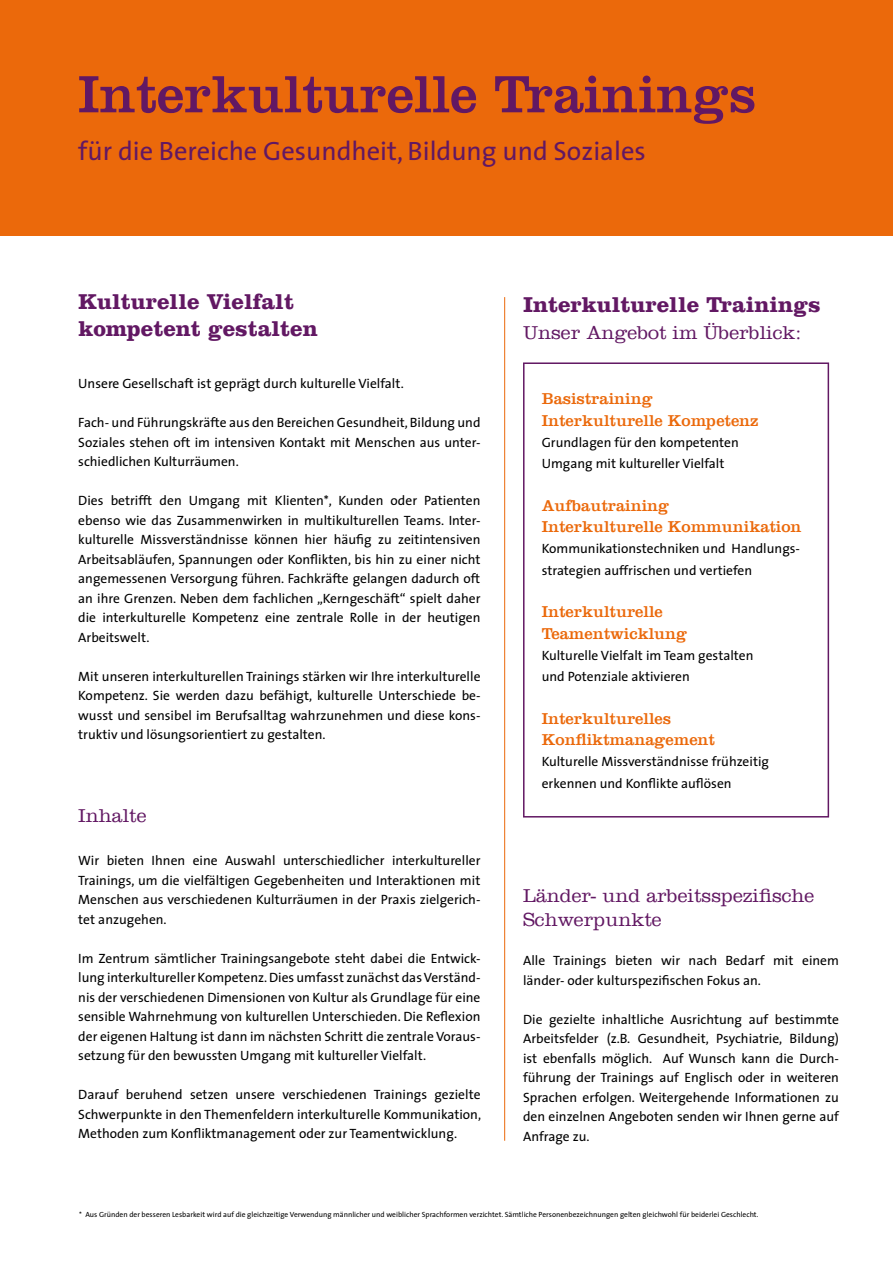
<style>
.page{position:relative;width:893px;height:1263px;background:#fff}
.page>*{position:absolute;margin:0;border:0;box-sizing:border-box;transform-origin:0 0}
.t1{font:54.45px "Clarendon LT";color:#621863}
.t2{font:26.55px "The Sans";color:#621863}
.t3{font:700 22.5px/27px "Clarendon LT";color:#621863}
.t4{font:300 19.5px/24px "Clarendon LT";color:#621863}
.t5{font:16.5px/21.3px "Clarendon LT";color:#eb690b}
.t6{font:13.5px/19.5px "The Sans";color:#000;text-align:justify}
.t7{font:7.5px "The Sans";color:#000}
</style>
<div class="page">
<div style="left:523px;top:362px;width:306px;height:455px;border:2px solid #621863"></div>
<div style="left:0;top:0;width:893px;height:235px;background:#eb690b"></div>
<hr style="left:504px;top:297px;width:1px;height:844px;background:#eb690b">
<h1 class="t1" style="left:78px;top:62px;width:679px">Interkulturelle Trainings</h1>
<h2 class="t2" style="left:78px;top:129px;width:569px">für die Bereiche Gesundheit, Bildung und Soziales</h2>
<h3 class="t3" style="left:78px;top:288px;width:241px">Kulturelle Vielfalt kompetent gestalten</h3>
<p class="t6" style="left:78px;top:374px;width:327px">Unsere Gesellschaft ist geprägt durch kulturelle Vielfalt.</p>
<p class="t6" style="left:78px;top:413px;width:404px">Fach- und Führungskräfte aus den Bereichen Gesundheit, Bildung und Soziales stehen oft im intensiven Kontakt mit Menschen aus unter&shy;schiedlichen Kulturräumen.</p>
<p class="t6" style="left:78px;top:491px;width:404px">Dies betrifft den Umgang mit Klienten*, Kunden oder Patienten ebenso wie das Zusammenwirken in multikulturellen Teams. Inter&shy;kulturelle Missverständnisse können hier häufig zu zeitintensiven Arbeitsabläufen, Spannungen oder Konflikten, bis hin zu einer nicht angemessenen Versorgung führen. Fachkräfte gelangen dadurch oft an ihre Grenzen. Neben dem fachlichen „Kerngeschäft“ spielt daher die interkulturelle Kompetenz eine zentrale Rolle in der heutigen Arbeitswelt.</p>
<p class="t6" style="left:78px;top:666px;width:404px">Mit unseren interkulturellen Trainings stärken wir Ihre interkulturelle Kompetenz. Sie werden dazu befähigt, kulturelle Unterschiede be&shy;wusst und sensibel im Berufsalltag wahrzunehmen und diese kons&shy;truktiv und lösungsorientiert zu gestalten.</p>
<h3 class="t4" style="left:78px;top:803px;width:70px">Inhalte</h3>
<p class="t6" style="left:78px;top:851px;width:404px">Wir bieten Ihnen eine Auswahl unterschiedlicher interkultureller Trainings, um die vielfältigen Gegebenheiten und Interaktionen mit Menschen aus verschiedenen Kulturräumen in der Praxis zielgerich&shy;tet anzugehen.</p>
<p class="t6" style="left:78px;top:948px;width:404px">Im Zentrum sämtlicher Trainingsangebote steht dabei die Entwick&shy;lung interkultureller Kompetenz. Dies umfasst zunächst das Verständ&shy;nis der verschiedenen Dimensionen von Kultur als Grundlage für eine sensible Wahrnehmung von kulturellen Unterschieden. Die Reflexion der eigenen Haltung ist dann im nächsten Schritt die zentrale Voraus&shy;setzung für den bewussten Umgang mit kultureller Vielfalt.</p>
<p class="t6" style="left:78px;top:1085px;width:404px">Darauf beruhend setzen unsere verschiedenen Trainings gezielte Schwerpunkte in den Themenfeldern interkulturelle Kommunikation, Methoden zum Konfliktmanagement oder zur Teamentwicklung.</p>
<h3 class="t3" style="left:523px;top:291px;width:299px">Interkulturelle Trainings</h3>
<h3 class="t4" style="left:523px;top:321px;width:280px">Unser Angebot im Überblick:</h3>
<p class="t5" style="left:542px;top:388px;width:218px">Basistraining<br>Interkulturelle Kompetenz</p>
<p class="t6" style="left:542px;top:431px;width:199px;line-height:21.3px">Grundlagen für den kompetenten<br>Umgang mit kultureller Vielfalt</p>
<p class="t5" style="left:542px;top:495px;width:261px">Aufbautraining<br>Interkulturelle Kommunikation</p>
<p class="t6" style="left:542px;top:538px;width:260px;line-height:21.3px">Kommunikationstechniken und Handlungs&shy;strategien auffrischen und vertiefen</p>
<p class="t5" style="left:542px;top:601px;width:147px">Interkulturelle<br>Teamentwicklung</p>
<p class="t6" style="left:542px;top:644px;width:213px;line-height:21.3px">Kulturelle Vielfalt im Team gestalten und Potenziale aktivieren</p>
<p class="t5" style="left:542px;top:708px;width:175px">Interkulturelles<br>Konfliktmanagement</p>
<p class="t6" style="left:542px;top:751px;width:229px;line-height:21.3px">Kulturelle Missverständnisse frühzeitig erkennen und Konflikte auflösen</p>
<h3 class="t4" style="left:523px;top:884px;width:293px">Länder- und arbeitsspezifische<br>Schwerpunkte</h3>
<p class="t6" style="left:523px;top:950px;width:317px">Alle Trainings bieten wir nach Bedarf mit einem länder- oder kulturspezifischen Fokus an.</p>
<p class="t6" style="left:523px;top:1009px;width:317px">Die gezielte inhaltliche Ausrichtung auf bestimmte Arbeitsfelder (z.B. Gesundheit, Psychiatrie, Bildung) ist ebenfalls möglich. Auf Wunsch kann die Durch&shy;führung der Trainings auf Englisch oder in weiteren Sprachen erfolgen. Weitergehende Informationen zu den einzelnen Angeboten senden wir Ihnen gerne auf Anfrage zu.</p>
<p class="t7" style="left:79px;top:1208px;width:681px">* Aus Gründen der besseren Lesbarkeit wird auf die gleichzeitige Verwendung männlicher und weiblicher Sprachformen verzichtet. Sämtliche Personenbezeichnungen gelten gleichwohl für beiderlei Geschlecht.</p>
</div>
